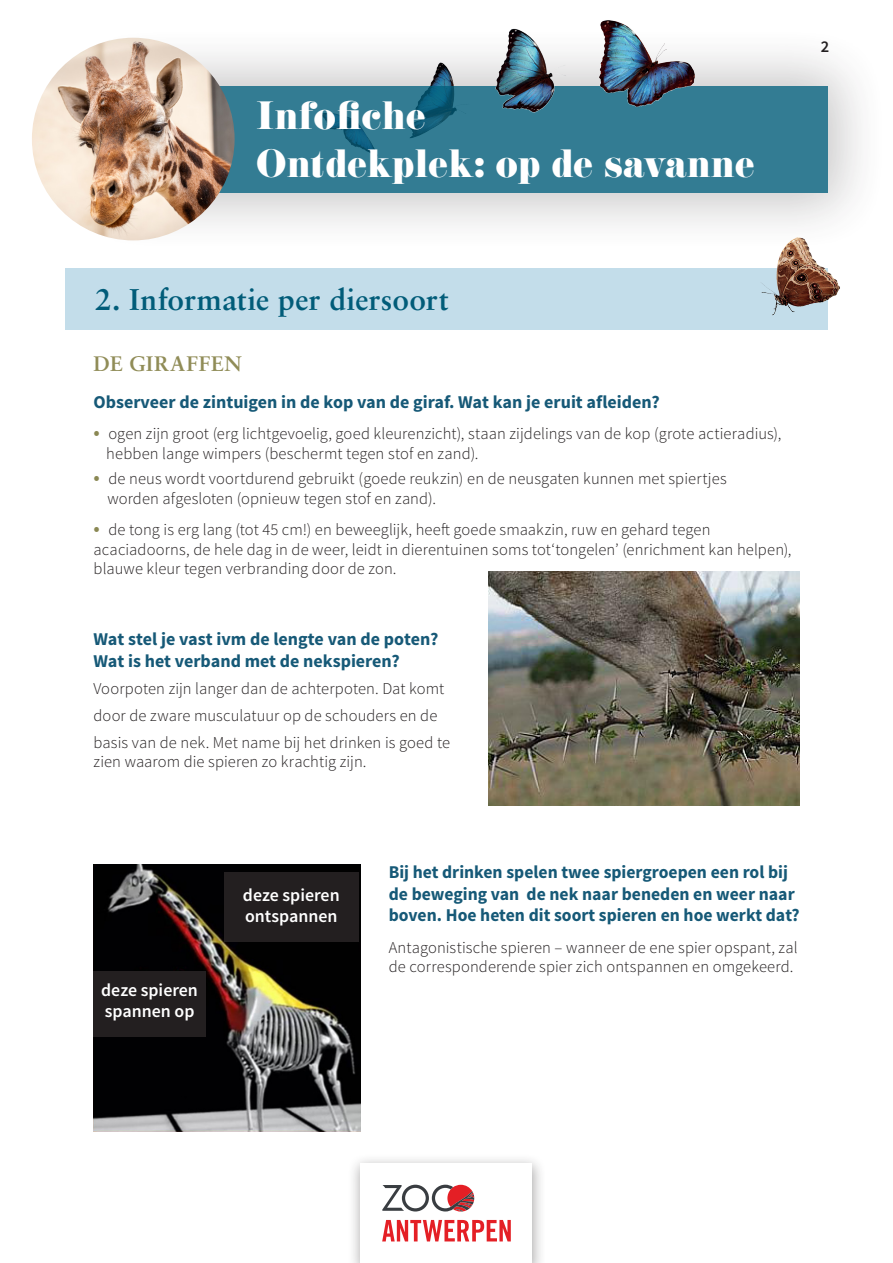
<style>
.page{position:relative;width:893px;height:1263px;background:#fff}
.page>*{position:absolute;margin:0;border:0;box-sizing:border-box;transform-origin:0 0}
.t1{font:34.5px/48px "Eloquent JF Regular Pro";letter-spacing:.02em;color:#fff}
.t2{font:700 30px "Sabon LT";letter-spacing:.005em;color:#015c79}
.titel_groen{font:700 21px "Sabon LT";letter-spacing:.035em;color:#908c57}
.t3{font:700 18px/21.6px "Source Sans Pro";color:#165977}
.t4{font:600 17.85px "Source Sans Pro";color:#fff}
.t5{font:300 16.5px/19.5px "Source Sans Pro";letter-spacing:.005em;color:#231f20}
.t6{font:600 16.5px "Source Sans Pro";color:#231f20}
.s1{font-weight:400;font-size:21px;color:#8a8853}
</style>
<div class="page">
<div style="left:347px;top:1154px;width:199px;height:109px;background:#231f20;opacity:.37"></div>
<div style="left:361px;top:1163px;width:171px;height:100px;background:#fff"></div>
<svg style="left:382px;top:1220px;width:129px;height:21px"></svg>
<svg style="left:382px;top:1185px;width:92px;height:26px"></svg>
<div style="left:61px;top:23px;width:830px;height:232px;background:#231f20;opacity:.32"></div>
<svg style="left:220px;top:86px;width:608px;height:106px;background:#307990"></svg>
<img style="left:455px;top:20px;width:282px;height:181px">
<img style="left:32px;top:38px;width:203px;height:202px;border-radius:101px">
<div style="left:65px;top:268px;width:763px;height:62px;background:#c3ddea"></div>
<img style="left:746px;top:230px;width:97px;height:86px">
<img style="left:94px;top:864px;width:267px;height:267px">
<div style="left:224px;top:872px;width:134px;height:69px;background:#231f20"></div>
<div style="left:94px;top:971px;width:112px;height:66px;background:#231f20"></div>
<img style="left:488px;top:572px;width:311px;height:233px">
<h1 class="t1" style="left:257px;top:94px;width:499px">Infofiche<br>Ontdekplek: op de savanne</h1>
<p class="t6" style="left:821px;top:37px;width:10px">2</p>
<p class="t2" style="left:95px;top:281px;width:355px">2. Informatie per diersoort</p>
<p class="titel_groen" style="left:94px;top:351px;width:150px">DE GIRAFFEN</p>
<p class="t3" style="left:94px;top:392px;width:568px">Observeer de zintuigen in de kop van de giraf. Wat kan je eruit afleiden?</p>
<p class="t5" style="left:94px;top:424px;width:689px"><span class="s1">•</span> ogen zijn groot (erg lichtgevoelig, goed kleurenzicht), staan zijdelings van de kop (grote actieradius),</p>
<p class="t5" style="left:106px;top:444px;width:374px">hebben lange wimpers (beschermt tegen stof en zand).</p>
<p class="t5" style="left:94px;top:469px;width:635px"><span class="s1">•</span> de neus wordt voortdurend gebruikt (goede reukzin) en de neusgaten kunnen met spiertjes</p>
<p class="t5" style="left:107px;top:489px;width:330px">worden afgesloten (opnieuw tegen stof en zand).</p>
<p class="t5" style="left:94px;top:520px;width:699px"><span class="s1">•</span> de tong is erg lang (tot 45 cm!) en beweeglijk, heeft goede smaakzin, ruw en gehard tegen acaciadoorns, de hele dag in de weer, leidt in dierentuinen soms tot‘tongelen’ (enrichment kan helpen), blauwe kleur tegen verbranding door de zon.</p>
<p class="t3" style="left:94px;top:629px;width:346px">Wat stel je vast ivm de lengte van de poten?</p>
<p class="t3" style="left:94px;top:650px;width:308px">Wat is het verband met de nekspieren?</p>
<p class="t5" style="left:94px;top:675px;width:358px;line-height:27px">Voorpoten zijn langer dan de achterpoten. Dat komt door de zware musculatuur op de schouders en de basis van de nek. Met name bij het drinken is goed te</p>
<p class="t5" style="left:94px;top:752px;width:275px">zien waarom die spieren zo krachtig zijn.</p>
<p class="t4" style="left:101px;top:979px;width:98px">deze spieren</p>
<p class="t4" style="left:105px;top:1000px;width:91px">spannen op</p>
<p class="t4" style="left:243px;top:883px;width:98px">deze spieren</p>
<p class="t4" style="left:245px;top:905px;width:94px">ontspannen</p>
<p class="t3" style="left:389px;top:862px;width:412px">Bij het drinken spelen twee spiergroepen een rol bij de beweging van de nek naar beneden en weer naar boven. Hoe heten dit soort spieren en hoe werkt dat?</p>
<p class="t5" style="left:389px;top:937px;width:410px">Antagonistische spieren – wanneer de ene spier opspant, zal</p>
<p class="t5" style="left:389px;top:957px;width:406px">de corresponderende spier zich ontspannen en omgekeerd.</p>
</div>
